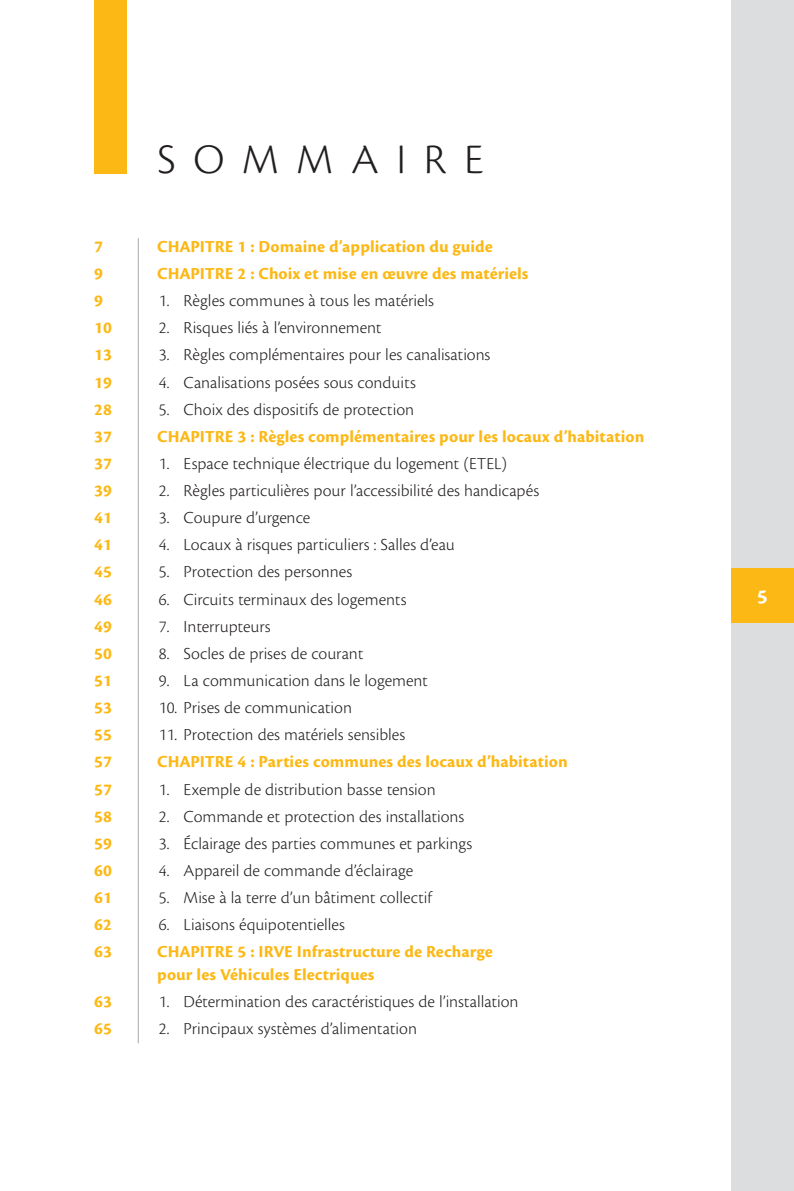
<style>
.page{position:relative;width:794px;height:1191px;background:#fff}
.page>*{position:absolute;margin:0;border:0;box-sizing:border-box;transform-origin:0 0}
.t1{font:43.75px "Cronos Pro Lt Capt";letter-spacing:.4em;color:#231f20}
.t2{font:21px "Cronos Pro Bold Capt";color:#fff}
.t3{font:17.5px "Cronos Pro Lt Capt";color:#231f20}
.SOM_1{font:17.5px/22.8px "Cronos Pro Bold Capt";color:#fcb814}
</style>
<div class="page">
<div style="left:731px;top:0;width:63px;height:1191px;background:#dcdddf"></div>
<div style="left:731px;top:568px;width:63px;height:54px;background:#fcb814"></div>
<hr style="left:138px;top:238px;width:1px;height:805px;background:#a8a9ad">
<div style="left:94px;top:0;width:32px;height:174px;background:#fcb814"></div>
<p class="t1" style="left:157px;top:134px;width:328px">SOMMAIRE</p>
<p class="SOM_1" style="left:94px;top:235px;width:10px">7</p>
<p class="SOM_1" style="left:157px;top:235px;width:337px">CHAPITRE 1 : Domaine d’application du guide</p>
<p class="SOM_1" style="left:94px;top:262px;width:10px">9</p>
<p class="SOM_1" style="left:157px;top:262px;width:373px">CHAPITRE 2 : Choix et mise en œuvre des matériels</p>
<p class="SOM_1" style="left:94px;top:290px;width:10px">9</p>
<p class="t3" style="left:159px;top:291px;width:276px">1. Règles communes à tous les matériels</p>
<p class="SOM_1" style="left:94px;top:317px;width:19px">10</p>
<p class="t3" style="left:159px;top:318px;width:224px">2. Risques liés à l’environnement</p>
<p class="SOM_1" style="left:94px;top:344px;width:19px">13</p>
<p class="t3" style="left:159px;top:345px;width:333px">3. Règles complémentaires pour les canalisations</p>
<p class="SOM_1" style="left:94px;top:371px;width:19px">19</p>
<p class="t3" style="left:159px;top:372px;width:258px">4. Canalisations posées sous conduits</p>
<p class="SOM_1" style="left:94px;top:398px;width:19px">28</p>
<p class="t3" style="left:159px;top:399px;width:257px">5. Choix des dispositifs de protection</p>
<p class="SOM_1" style="left:94px;top:425px;width:19px">37</p>
<p class="SOM_1" style="left:157px;top:425px;width:488px">CHAPITRE 3 : Règles complémentaires pour les locaux d’habitation</p>
<p class="SOM_1" style="left:94px;top:452px;width:19px">37</p>
<p class="t3" style="left:159px;top:453px;width:350px">1. Espace technique électrique du logement (ETEL)</p>
<p class="SOM_1" style="left:94px;top:479px;width:19px">39</p>
<p class="t3" style="left:159px;top:480px;width:382px">2. Règles particulières pour l’accessibilité des handicapés</p>
<p class="SOM_1" style="left:94px;top:507px;width:19px">41</p>
<p class="t3" style="left:159px;top:508px;width:153px">3. Coupure d’urgence</p>
<p class="SOM_1" style="left:94px;top:534px;width:19px">41</p>
<p class="t3" style="left:159px;top:535px;width:298px">4. Locaux à risques particuliers : Salles d’eau</p>
<p class="SOM_1" style="left:94px;top:561px;width:19px">45</p>
<p class="t3" style="left:159px;top:562px;width:195px">5. Protection des personnes</p>
<p class="SOM_1" style="left:94px;top:588px;width:19px">46</p>
<p class="t3" style="left:159px;top:589px;width:249px">6. Circuits terminaux des logements</p>
<p class="SOM_1" style="left:94px;top:615px;width:19px">49</p>
<p class="t3" style="left:159px;top:616px;width:113px">7. Interrupteurs</p>
<p class="SOM_1" style="left:94px;top:642px;width:19px">50</p>
<p class="t3" style="left:159px;top:643px;width:206px">8. Socles de prises de courant</p>
<p class="SOM_1" style="left:94px;top:669px;width:19px">51</p>
<p class="t3" style="left:159px;top:670px;width:271px">9. La communication dans le logement</p>
<p class="SOM_1" style="left:94px;top:696px;width:19px">53</p>
<p class="t3" style="left:159px;top:697px;width:195px">10. Prises de communication</p>
<p class="SOM_1" style="left:94px;top:724px;width:19px">55</p>
<p class="t3" style="left:159px;top:725px;width:248px">11. Protection des matériels sensibles</p>
<p class="SOM_1" style="left:94px;top:751px;width:19px">57</p>
<p class="SOM_1" style="left:157px;top:751px;width:412px">CHAPITRE 4 : Parties communes des locaux d’habitation</p>
<p class="SOM_1" style="left:94px;top:778px;width:19px">57</p>
<p class="t3" style="left:159px;top:779px;width:278px">1. Exemple de distribution basse tension</p>
<p class="SOM_1" style="left:94px;top:805px;width:19px">58</p>
<p class="t3" style="left:159px;top:806px;width:307px">2. Commande et protection des installations</p>
<p class="SOM_1" style="left:94px;top:832px;width:19px">59</p>
<p class="t3" style="left:159px;top:833px;width:315px">3. Éclairage des parties communes et parkings</p>
<p class="SOM_1" style="left:94px;top:859px;width:19px">60</p>
<p class="t3" style="left:159px;top:860px;width:256px">4. Appareil de commande d’éclairage</p>
<p class="SOM_1" style="left:94px;top:886px;width:19px">61</p>
<p class="t3" style="left:159px;top:887px;width:275px">5. Mise à la terre d’un bâtiment collectif</p>
<p class="SOM_1" style="left:94px;top:913px;width:19px">62</p>
<p class="t3" style="left:159px;top:914px;width:188px">6. Liaisons équipotentielles</p>
<p class="SOM_1" style="left:94px;top:941px;width:19px">63</p>
<p class="SOM_1" style="left:157px;top:941px;width:337px">CHAPITRE 5 : IRVE Infrastructure de Recharge pour les Véhicules Electriques</p>
<p class="SOM_1" style="left:94px;top:990px;width:19px">63</p>
<p class="t3" style="left:159px;top:991px;width:361px">1. Détermination des caractéristiques de l’installation</p>
<p class="SOM_1" style="left:94px;top:1018px;width:19px">65</p>
<p class="t3" style="left:159px;top:1019px;width:260px">2. Principaux systèmes d’alimentation</p>
<p class="t2" style="left:757px;top:585px;width:12px">5</p>
</div>
